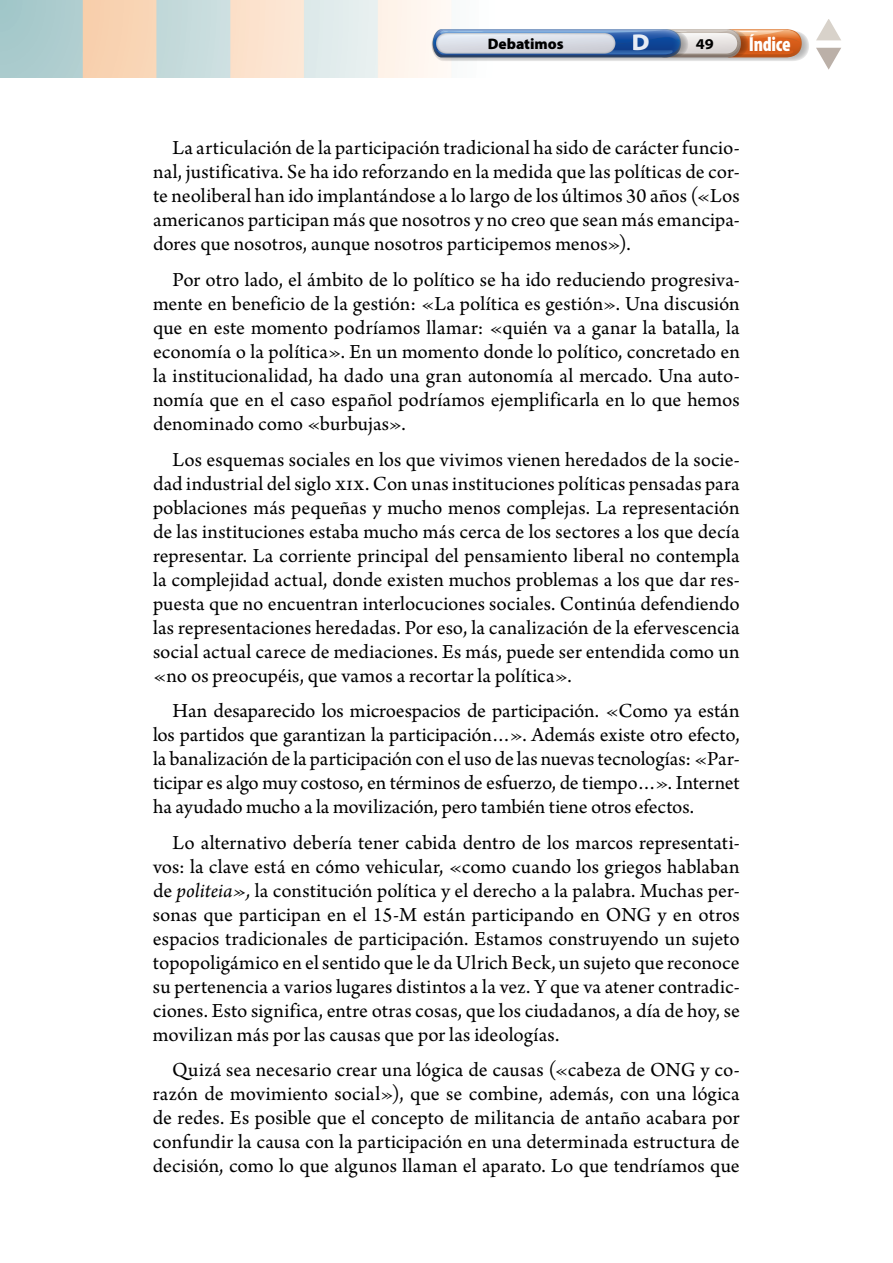
<style>
.page{position:relative;width:893px;height:1263px;background:#fff}
.page>*{position:absolute;margin:0;border:0;box-sizing:border-box;transform-origin:0 0}
.t1{font:900 semi-expanded 22.95px "Myriad Pro";color:#fff}
.t2{font:21px/24px "Arno Pro";color:#000;text-align:justify}
.t3{font:900 condensed 20.4px "Myriad Pro";letter-spacing:-.015em;color:#fff;scale:.95 1}
.t4{font:900 15.3px "Myriad Pro";color:#000}
.t5{font:700 semi-expanded 15px "Myriad Pro";color:#000}
.s1{font-style:italic}
</style>
<div class="page">
<img style="left:0;top:0;width:841px;height:78px">
<svg style="left:816px;top:19px;width:25px;height:21px"></svg>
<svg style="left:816px;top:48px;width:25px;height:22px"></svg>
<svg style="left:431px;top:29px;width:378px;height:32px;background:#aaa7b1"></svg>
<p class="t4" style="left:488px;top:35px;width:77px">Debatimos</p>
<p class="t1" style="left:632px;top:30px;width:19px">D</p>
<p class="t5" style="left:696px;top:35px;width:19px">49</p>
<p class="t3" style="left:749px;top:32px;width:45px">Índice</p>
<p class="t2" style="left:153px;top:137px;width:588px;text-indent:19px">La articulación de la participación tradicional ha sido de carácter funcio&shy;nal, justificativa. Se ha ido reforzando en la medida que las políticas de cor&shy;te neoliberal han ido implantándose a lo largo de los últimos 30 años («Los americanos participan más que nosotros y no creo que sean más emancipa&shy;dores que nosotros, aunque nosotros participemos menos»).</p>
<p class="t2" style="left:153px;top:269px;width:588px;text-indent:19px">Por otro lado, el ámbito de lo político se ha ido reduciendo progresiva&shy;mente en beneficio de la gestión: «La política es gestión». Una discusión que en este momento podríamos llamar: «quién va a ganar la batalla, la economía o la política». En un momento donde lo político, concretado en la institucionalidad, ha dado una gran autonomía al mercado. Una auto&shy;nomía que en el caso español podríamos ejemplificarla en lo que hemos denominado como «burbujas».</p>
<p class="t2" style="left:153px;top:448px;width:588px;text-indent:19px">Los esquemas sociales en los que vivimos vienen heredados de la socie&shy;dad industrial del siglo xix. Con unas instituciones políticas pensadas para poblaciones más pequeñas y mucho menos complejas. La representación de las instituciones estaba mucho más cerca de los sectores a los que decía representar. La corriente principal del pensamiento liberal no contempla la complejidad actual, donde existen muchos problemas a los que dar res&shy;puesta que no encuentran interlocuciones sociales. Continúa defendiendo las representaciones heredadas. Por eso, la canalización de la efervescencia social actual carece de mediaciones. Es más, puede ser entendida como un «no os preocupéis, que vamos a recortar la política».</p>
<p class="t2" style="left:153px;top:700px;width:588px;text-indent:19px">Han desaparecido los microespacios de participación. «Como ya están los partidos que garantizan la participación…». Además existe otro efecto, la banalización de la participación con el uso de las nuevas tecnologías: «Par&shy;ticipar es algo muy costoso, en términos de esfuerzo, de tiempo…». Internet ha ayudado mucho a la movilización, pero también tiene otros efectos.</p>
<p class="t2" style="left:153px;top:831px;width:588px;text-indent:19px">Lo alternativo debería tener cabida dentro de los marcos representati&shy;vos: la clave está en cómo vehicular, «como cuando los griegos hablaban de <span class="s1">politeia»,</span> la constitución política y el derecho a la palabra. Muchas per&shy;sonas que participan en el 15-M están participando en ONG y en otros espacios tradicionales de participación. Estamos construyendo un sujeto topopoligámico en el sentido que le da Ulrich Beck, un sujeto que reconoce su pertenencia a varios lugares distintos a la vez. Y que va atener contradic&shy;ciones. Esto significa, entre otras cosas, que los ciudadanos, a día de hoy, se movilizan más por las causas que por las ideologías.</p>
<p class="t2" style="left:153px;top:1059px;width:588px;text-indent:19px">Quizá sea necesario crear una lógica de causas («cabeza de ONG y co&shy;razón de movimiento social»), que se combine, además, con una lógica de redes. Es posible que el concepto de militancia de antaño acabara por confundir la causa con la participación en una determinada estructura de decisión, como lo que algunos llaman el aparato. Lo que tendríamos que</p>
</div>
